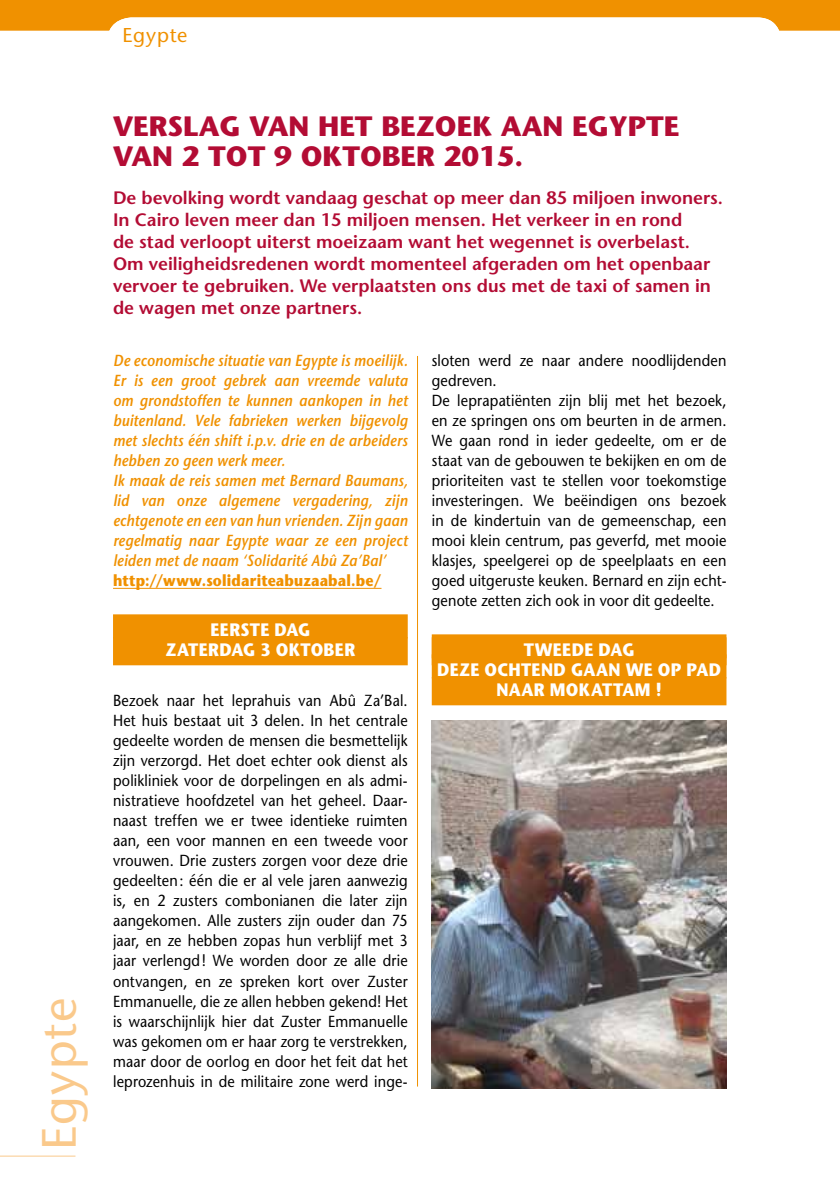
<style>
.page{position:relative;width:840px;height:1191px;background:#fff}
.page>*{position:absolute;margin:0;border:0;box-sizing:border-box;transform-origin:0 0}
.t1{font:48px "Stone Sans";letter-spacing:.025em;color:#fac98b}
.t2{font:700 28px/30.2px "Stone Sans";color:#b30c34}
.t3{font:20px "Stone Sans";letter-spacing:.04em;color:#f09100}
.t4{font:600 18px/22px "Stone Sans";color:#b30c34}
.t5{font:700 18px/20px "Stone Sans";letter-spacing:.02em;color:#fff;text-align:center;scale:.9 1}
.t6{font:16px/20px "Stone Sans";letter-spacing:.015em;color:#000;text-align:justify;scale:.9 1}
.t7{font:italic 600 16px/20px "Stone Sans";letter-spacing:.01em;color:#f09100;scale:.89 1}
.t8{font:700 16px "Stone Sans";letter-spacing:.015em;color:#f09100;scale:.88 1}
</style>
<div class="page">
<div style="left:0;top:0;width:839px;height:31px;background:#f09100"></div>
<div style="left:107px;top:17px;width:674px;height:68px;background:#fff;border-radius:24px"></div>
<hr style="left:0;top:1155px;width:75px;height:1px;background:#fac98b">
<hr style="left:113px;top:588px;width:268px;height:1px;background:#f09100">
<div style="left:113px;top:614px;width:294px;height:24px;background:#f09100"></div>
<div style="left:113px;top:637px;width:294px;height:28px;background:#f09100"></div>
<div style="left:431px;top:634px;width:295px;height:24px;background:#f09100"></div>
<div style="left:431px;top:654px;width:295px;height:24px;background:#f09100"></div>
<div style="left:431px;top:677px;width:295px;height:28px;background:#f09100"></div>
<img style="left:431px;top:720px;width:294px;height:369px">
<hr style="left:417px;top:356px;width:1px;height:730px;background:#f09100">
<p class="t3" style="left:122px;top:22px;width:66px">Egypte</p>
<h1 class="t1" style="left:30px;top:1150px;width:154px;rotate:-90deg">Egypte</h1>
<h2 class="t2" style="left:113px;top:110px;width:567px">VERSLAG VAN HET BEZOEK AAN EGYPTE<br>VAN 2 TOT 9 OKTOBER 2015.</h2>
<p class="t4" style="left:113px;top:186px;width:611px">De bevolking wordt vandaag geschat op meer dan 85 miljoen inwoners.<br>In Cairo leven meer dan 15 miljoen mensen. Het verkeer in en rond<br>de stad verloopt uiterst moeizaam want het wegennet is overbelast.<br>Om veiligheidsredenen wordt momenteel afgeraden om het openbaar vervoer te gebruiken. We verplaatsten ons dus met de taxi of samen in de wagen met onze partners.</p>
<p class="t7" style="left:113px;top:350px;width:332px">De economische situatie van Egypte is moeilijk.<br>Er is een groot gebrek aan vreemde valuta om grondstoffen te kunnen aankopen in het buitenland. Vele fabrieken werken bijgevolg met slechts één shift i.p.v. drie en de arbeiders hebben zo geen werk meer.<br>Ik maak de reis samen met Bernard Baumans, lid van onze algemene vergadering, zijn echtgenote en een van hun vrienden. Zijn gaan regelmatig naar Egypte waar ze een project leiden met de naam ‘Solidarité Abû Za’Bal’</p>
<p class="t8" style="left:113px;top:570px;width:306px">HTTP://WWW.SOLIDARITEABUZAABAL.BE/</p>
<p class="t5" style="left:165px;top:620px;width:212px">EERSTE DAG<br>ZATERDAG 3 OKTOBER</p>
<p class="t6" style="left:113px;top:690px;width:329px">Bezoek naar het leprahuis van Abû Za’Bal.<br>Het huis bestaat uit 3 delen. In het centrale gedeelte worden de mensen die besmettelijk zijn verzorgd. Het doet echter ook dienst als polikliniek voor de dorpelingen en als admi&shy;nistratieve hoofdzetel van het geheel. Daar&shy;naast treffen we er twee identieke ruimten aan, een voor mannen en een tweede voor vrouwen. Drie zusters zorgen voor deze drie gedeelten: één die er al vele jaren aanwezig is, en 2 zusters combonianen die later zijn aangekomen. Alle zusters zijn ouder dan 75 jaar, en ze hebben zopas hun verblijf met 3 jaar verlengd! We worden door ze alle drie ontvangen, en ze spreken kort over Zuster Emmanuelle, die ze allen hebben gekend! Het is waarschijnlijk hier dat Zuster Emmanuelle was gekomen om er haar zorg te verstrekken, maar door de oorlog en door het feit dat het leprozenhuis in de militaire zone werd inge-</p>
<p class="t6" style="left:431px;top:350px;width:329px;text-align:left">sloten werd ze naar andere noodlijdenden gedreven.<br>De leprapatiënten zijn blij met het bezoek, en ze springen ons om beurten in de armen.<br>We gaan rond in ieder gedeelte, om er de staat van de gebouwen te bekijken en om de prioriteiten vast te stellen voor toekomstige investeringen. We beëindigen ons bezoek in de kindertuin van de gemeenschap, een mooi klein centrum, pas geverfd, met mooie klasjes, speelgerei op de speelplaats en een goed uitgeruste keuken. Bernard en zijn echt&shy;genote zetten zich ook in voor dit gedeelte.</p>
<p class="t5" style="left:437px;top:640px;width:315px">TWEEDE DAG<br>DEZE OCHTEND GAAN WE OP PAD<br>NAAR MOKATTAM !</p>
</div>
